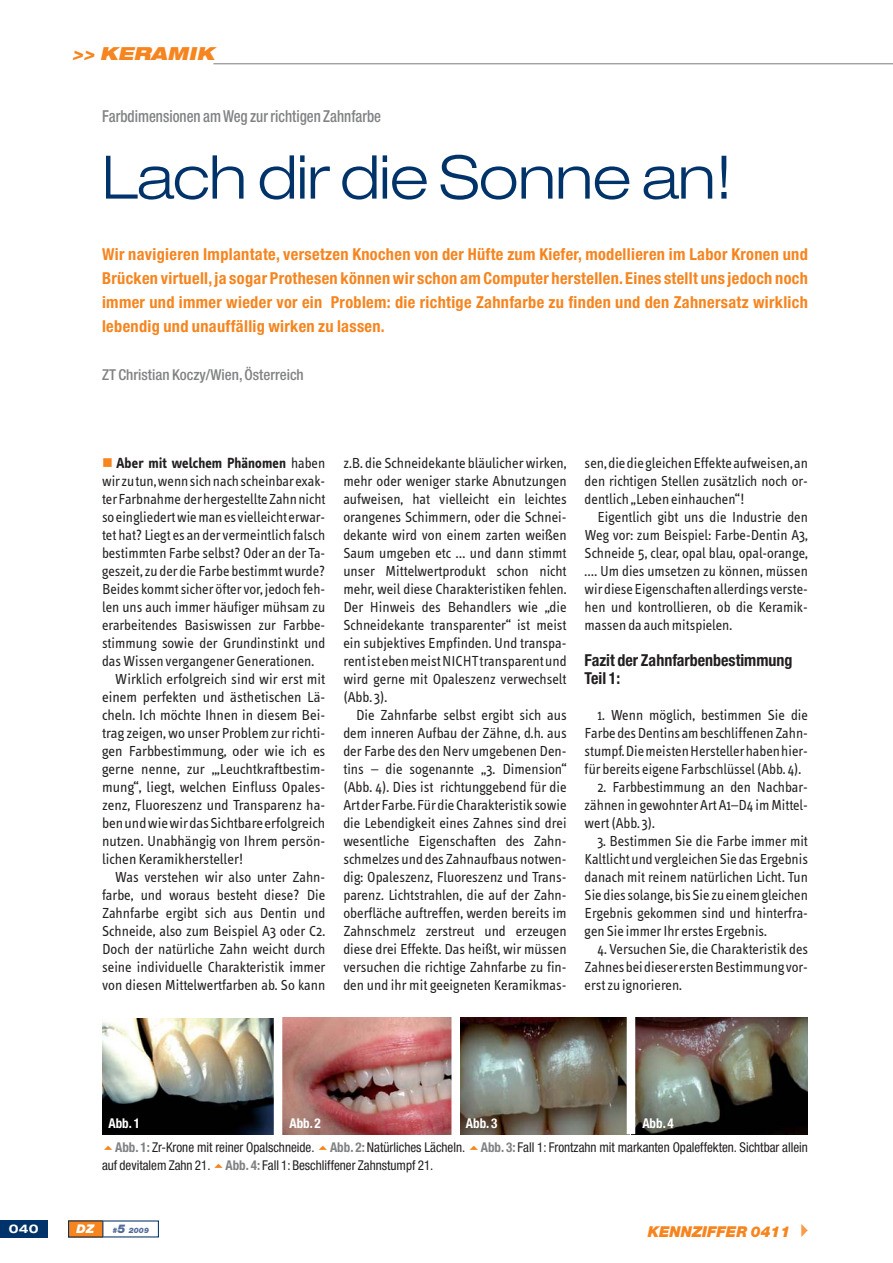
<style>
.page{position:relative;width:893px;height:1263px;background:#fff}
.page>*{position:absolute;margin:0;border:0;box-sizing:border-box;transform-origin:0 0}
.t1{font:300 expanded 60px "Helvetica Neue";letter-spacing:-.01em;color:#003369}
.t2{font:italic 900 expanded 18px "Helvetica Neue";color:#f6851f}
.t3{font:700 condensed 16.5px/24px "Helvetica Neue";letter-spacing:.02em;color:#f6851f;text-align:justify}
.t4{font:500 condensed 16.5px "Helvetica Neue";color:#808284;scale:.9 1}
.t5{font:700 condensed 16.5px/18px "Helvetica Neue";color:#231f20}
.t6{font:15px/18px "Info Text";color:#231f20;text-align:justify}
.t7{font:500 condensed 15px "Helvetica Neue";color:#808284}
.t8{font:700 15px "Info Text";color:#231f20}
.t9{font:italic 900 15px "Helvetica Neue";color:#f6851f}
.t10{font:condensed 13.5px/24.6px "Helvetica Neue";color:#231f20}
.t11{font:700 condensed 13.5px "Helvetica Neue";color:#fff}
.t12{font:700 expanded 12px "Helvetica Neue";color:#fff}
.t13{font:italic 900 12px "Helvetica Neue";color:#fff}
.t14{font:italic 900 7.5px "Helvetica Neue";color:#516b98}
.s1{font-weight:400}
.s2{font-weight:700;color:#fff}
.s3{font-weight:700;color:#808284}
.s4{font-size:12px}
</style>
<div class="page">
<div style="left:68px;top:1220px;width:35px;height:17px;background:#f6851f"></div>
<div style="left:0;top:1220px;width:48px;height:17px;background:#003369"></div>
<svg style="left:102px;top:1221px;width:1px;height:16px"></svg>
<hr style="left:213px;top:63px;width:680px;height:1px;background:#808284">
<img style="left:102px;top:1018px;width:172px;height:116px">
<img style="left:282px;top:1017px;width:169px;height:117px">
<svg style="left:460px;top:1017px;width:167px;height:117px;background:#6c675b"></svg>
<img style="left:635px;top:1017px;width:173px;height:117px">
<p class="t2" style="left:72px;top:46px;width:143px">&gt;&gt; KERAMIK</p>
<p class="t4" style="left:102px;top:111px;width:311px">Farbdimensionen am Weg zur richtigen Zahnfarbe</p>
<h1 class="t1" style="left:102px;top:155px;width:632px">Lach dir die Sonne an!</h1>
<p class="t3" style="left:102px;top:244px;width:707px">Wir navigieren Implantate, versetzen Knochen von der Hüfte zum Kiefer, modellieren im Labor Kronen und Brücken virtuell,ja sogar Prothesen können wir schon am Computer herstellen.Eines stellt uns jedoch noch immer und immer wieder vor ein Problem: die richtige Zahnfarbe zu finden und den Zahnersatz wirklich lebendig und unauffällig wirken zu lassen.</p>
<p class="t7" style="left:102px;top:369px;width:203px">ZT Christian Koczy/Wien, Österreich</p>
<p class="t8" style="left:117px;top:458px;width:210px">Aber mit welchem Phänomen <span class="s1">haben</span></p>
<p class="t6" style="left:102px;top:474px;width:225px">wir zu tun, wenn sich nach scheinbar exak-</p>
<p class="t6" style="left:102px;top:492px;width:225px">ter Farbnahme der hergestellte Zahn nicht</p>
<p class="t6" style="left:102px;top:510px;width:225px">so eingliedert wie man es vielleicht erwar-</p>
<p class="t6" style="left:102px;top:528px;width:225px">tet hat? Liegt es an der vermeintlich falsch</p>
<p class="t6" style="left:102px;top:546px;width:225px">bestimmten Farbe selbst? Oder an der Ta-</p>
<p class="t6" style="left:102px;top:564px;width:225px">geszeit, zu der die Farbe bestimmt wurde?</p>
<p class="t6" style="left:102px;top:582px;width:225px">Beides kommt sicher öfter vor, jedoch feh-</p>
<p class="t6" style="left:102px;top:600px;width:225px">len uns auch immer häufiger mühsam zu</p>
<p class="t6" style="left:102px;top:618px;width:225px">erarbeitendes Basiswissen zur Farbbe-</p>
<p class="t6" style="left:102px;top:636px;width:225px">stimmung sowie der Grundinstinkt und</p>
<p class="t6" style="left:102px;top:654px;width:214px">das Wissen vergangener Generationen.</p>
<p class="t6" style="left:115px;top:672px;width:212px">Wirklich erfolgreich sind wir erst mit</p>
<p class="t6" style="left:102px;top:690px;width:225px">einem perfekten und ästhetischen Lä-</p>
<p class="t6" style="left:102px;top:708px;width:225px">cheln. Ich möchte Ihnen in diesem Bei-</p>
<p class="t6" style="left:102px;top:726px;width:225px">trag zeigen, wo unser Problem zur richti-</p>
<p class="t6" style="left:102px;top:744px;width:225px">gen Farbbestimmung, oder wie ich es</p>
<p class="t6" style="left:102px;top:762px;width:225px">gerne nenne, zur ,„Leuchtkraftbestim-</p>
<p class="t6" style="left:102px;top:780px;width:225px">mung“, liegt, welchen Einfluss Opales-</p>
<p class="t6" style="left:102px;top:798px;width:225px">zenz, Fluoreszenz und Transparenz ha-</p>
<p class="t6" style="left:102px;top:816px;width:225px">ben und wie wir das Sichtbare erfolgreich</p>
<p class="t6" style="left:102px;top:834px;width:225px">nutzen. Unabhängig von Ihrem persön-</p>
<p class="t6" style="left:102px;top:852px;width:143px">lichen Keramikhersteller!</p>
<p class="t6" style="left:115px;top:870px;width:212px">Was verstehen wir also unter Zahn-</p>
<p class="t6" style="left:102px;top:888px;width:225px">farbe, und woraus besteht diese? Die</p>
<p class="t6" style="left:102px;top:906px;width:225px">Zahnfarbe ergibt sich aus Dentin und</p>
<p class="t6" style="left:102px;top:924px;width:225px">Schneide, also zum Beispiel A3 oder C2.</p>
<p class="t6" style="left:102px;top:942px;width:225px">Doch der natürliche Zahn weicht durch</p>
<p class="t6" style="left:102px;top:960px;width:225px">seine individuelle Charakteristik immer</p>
<p class="t6" style="left:102px;top:978px;width:225px">von diesen Mittelwertfarben ab. So kann</p>
<p class="t6" style="left:343px;top:456px;width:225px">z.B. die Schneidekante bläulicher wirken, mehr oder weniger starke Abnutzungen aufweisen, hat vielleicht ein leichtes orangenes Schimmern, oder die Schnei&shy;dekante wird von einem zarten weißen Saum umgeben etc … und dann stimmt unser Mittelwertprodukt schon nicht mehr, weil diese Charakteristiken fehlen.<br>Der Hinweis des Behandlers wie „die Schneidekante transparenter“ ist meist ein subjektives Empfinden. Und transpa&shy;rent ist eben meist NICHT transparent und wird gerne mit Opaleszenz verwechselt (Abb. 3).</p>
<p class="t6" style="left:343px;top:708px;width:225px;text-indent:13px">Die Zahnfarbe selbst ergibt sich aus dem inneren Aufbau der Zähne, d.h. aus der Farbe des den Nerv umgebenen Den&shy;tins – die sogenannte „3. Dimension“ (Abb. 4). Dies ist richtunggebend für die Art der Farbe. Für die Charakteristik sowie die Lebendigkeit eines Zahnes sind drei wesentliche Eigenschaften des Zahn&shy;schmelzes und des Zahnaufbaus notwen&shy;dig: Opaleszenz, Fluoreszenz und Trans&shy;parenz. Lichtstrahlen, die auf der Zahn&shy;oberfläche auftreffen, werden bereits im Zahnschmelz zerstreut und erzeugen diese drei Effekte. Das heißt, wir müssen versuchen die richtige Zahnfarbe zu fin&shy;den und ihr mit geeigneten Keramikmas-</p>
<p class="t6" style="left:585px;top:456px;width:225px">sen, die die gleichen Effekte aufweisen, an den richtigen Stellen zusätzlich noch or&shy;dentlich „Leben einhauchen“!</p>
<p class="t6" style="left:585px;top:510px;width:225px;text-indent:13px">Eigentlich gibt uns die Industrie den Weg vor: zum Beispiel: Farbe-Dentin A3, Schneide 5, clear, opal blau, opal-orange, …. Um dies umsetzen zu können, müssen wir diese Eigenschaften allerdings verste&shy;hen und kontrollieren, ob die Keramik&shy;massen da auch mitspielen.</p>
<p class="t5" style="left:585px;top:653px;width:209px">Fazit der Zahnfarbenbestimmung<br>Teil 1:</p>
<p class="t6" style="left:585px;top:708px;width:225px;text-indent:13px">1. Wenn möglich, bestimmen Sie die Farbe des Dentins am beschliffenen Zahn&shy;stumpf. Die meisten Hersteller haben hier&shy;für bereits eigene Farbschlüssel (Abb. 4).</p>
<p class="t6" style="left:585px;top:780px;width:225px;text-indent:13px">2. Farbbestimmung an den Nachbar&shy;zähnen in gewohnter Art A1–D4 im Mittel&shy;wert (Abb. 3).</p>
<p class="t6" style="left:585px;top:834px;width:225px;text-indent:13px">3. Bestimmen Sie die Farbe immer mit Kaltlicht und vergleichen Sie das Ergebnis danach mit reinem natürlichen Licht. Tun Sie dies solange, bis Sie zu einem gleichen Ergebnis gekommen sind und hinterfra&shy;gen Sie immer Ihr erstes Ergebnis.</p>
<p class="t6" style="left:585px;top:942px;width:225px;text-indent:13px">4. Versuchen Sie, die Charakteristik des Zahnes bei dieser ersten Bestimmung vor&shy;erst zu ignorieren.</p>
<p class="t10" style="left:115px;top:1112px;width:694px;text-indent:527px"><span class="s2">Abb. 4<br></span><span class="s3">Abb. 1:</span> Zr-Krone mit reiner Opalschneide. <span class="s3">Abb. 2:</span> Natürliches Lächeln. <span class="s3">Abb. 3:</span> Fall 1: Frontzahn mit markanten Opaleffekten. Sichtbar allein</p>
<p class="t10" style="left:102px;top:1154px;width:333px">auf devitalem Zahn 21. <span class="s3">Abb. 4:</span> Fall 1: Beschliffener Zahnstumpf 21.</p>
<p class="t11" style="left:108px;top:1118px;width:33px">Abb. 1</p>
<p class="t11" style="left:289px;top:1118px;width:33px">Abb. 2</p>
<p class="t11" style="left:466px;top:1118px;width:33px">Abb. 3</p>
<p class="t12" style="left:9px;top:1224px;width:31px">040</p>
<p class="t13" style="left:77px;top:1224px;width:19px">DZ</p>
<p class="t14" style="left:112px;top:1227px;width:38px">#<span class="s4">5</span> 2009</p>
<p class="t9" style="left:648px;top:1227px;width:144px">KENNZIFFER 0411</p>
</div>
